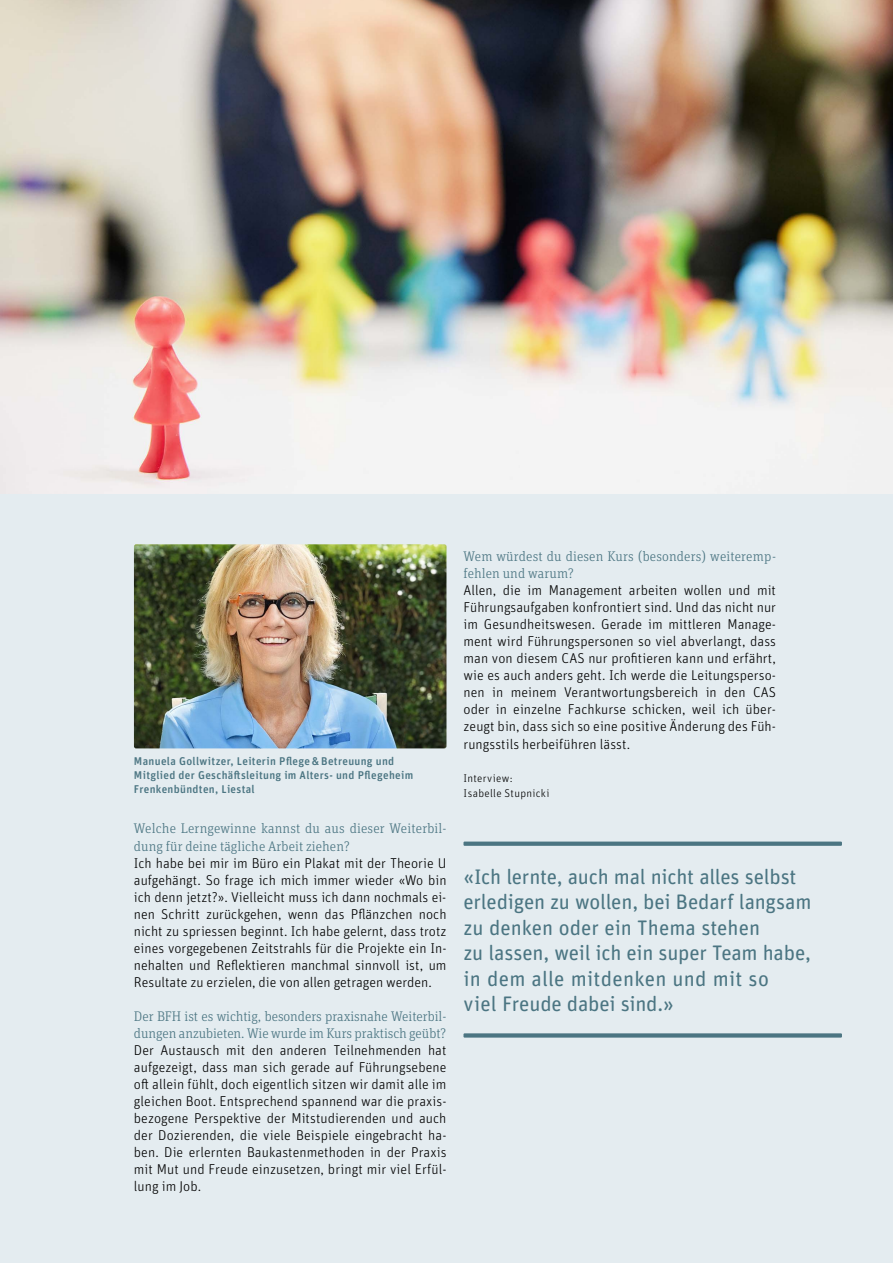
<style>
.page{position:relative;width:893px;height:1263px;background:#fff}
.page>*{position:absolute;margin:0;border:0;box-sizing:border-box;transform-origin:0 0}
.t1{font:21px/25.5px "Unit Rounded Pro";letter-spacing:-.01em;color:#4b7582}
.t2{font:300 14.25px/17px "Unit Rounded Pro";letter-spacing:.005em;color:#000;text-align:justify}
.t3{font:300 13.95px/17px "Unit Slab Pro";letter-spacing:.005em;color:#4b7582}
.t4{font:500 11.25px/13.6px "Unit Rounded Pro";letter-spacing:.03em;color:#4b7582}
.t5{font:300 11.25px/15px "Unit Rounded Pro";letter-spacing:.025em;color:#000}
</style>
<div class="page">
<div style="left:0;top:493px;width:893px;height:770px;background:#e4ecf0"></div>
<div style="left:463px;top:841px;width:379px;height:5px;background:#4b7582"></div>
<svg style="left:463px;top:1033px;width:379px;height:4px;background:#597f8b"></svg>
<img style="left:0;top:0;width:893px;height:493px">
<img style="left:134px;top:544px;width:312px;height:204px">
<p class="t4" style="left:134px;top:754px;width:281px">Manuela Gollwitzer, Leiterin Pflege&amp;Betreuung und<br>Mitglied der Geschäftsleitung im Alters- und Pflegeheim<br>Frenkenbündten, Liestal</p>
<p class="t3" style="left:134px;top:820px;width:314px">Welche Lerngewinne kannst du aus dieser Weiterbil&shy;dung für deine tägliche Arbeit ziehen?</p>
<p class="t2" style="left:134px;top:854px;width:314px">Ich habe bei mir im Büro ein Plakat mit der Theorie U aufgehängt. So frage ich mich immer wieder «Wo bin ich denn jetzt?». Vielleicht muss ich dann nochmals ei&shy;nen Schritt zurückgehen, wenn das Pflänzchen noch nicht zu spriessen beginnt. Ich habe gelernt, dass trotz eines vorgegebenen Zeitstrahls für die Projekte ein In&shy;nehalten und Reflektieren manchmal sinnvoll ist, um Resultate zu erzielen, die von allen getragen werden.</p>
<p class="t3" style="left:134px;top:1007px;width:314px">Der BFH ist es wichtig, besonders praxisnahe Weiterbil&shy;dungen anzubieten. Wie wurde im Kurs praktisch geübt?</p>
<p class="t2" style="left:134px;top:1041px;width:314px">Der Austausch mit den anderen Teilnehmenden hat aufgezeigt, dass man sich gerade auf Führungsebene oft allein fühlt, doch eigentlich sitzen wir damit alle im gleichen Boot. Entsprechend spannend war die praxis&shy;bezogene Perspektive der Mitstudierenden und auch der Dozierenden, die viele Beispiele eingebracht ha&shy;ben. Die erlernten Baukastenmethoden in der Praxis mit Mut und Freude einzusetzen, bringt mir viel Erfül&shy;lung im Job.</p>
<p class="t3" style="left:463px;top:548px;width:314px">Wem würdest du diesen Kurs (besonders) weiteremp&shy;fehlen und warum?</p>
<p class="t2" style="left:463px;top:582px;width:314px">Allen, die im Management arbeiten wollen und mit Führungsaufgaben konfrontiert sind. Und das nicht nur im Gesundheitswesen. Gerade im mittleren Manage&shy;ment wird Führungspersonen so viel abverlangt, dass man von diesem CAS nur profitieren kann und erfährt, wie es auch anders geht. Ich werde die Leitungsperso&shy;nen in meinem Verantwortungsbereich in den CAS oder in einzelne Fachkurse schicken, weil ich über&shy;zeugt bin, dass sich so eine positive Änderung des Füh&shy;rungsstils herbeiführen lässt.</p>
<p class="t5" style="left:463px;top:771px;width:87px">Interview:<br>Isabelle Stupnicki</p>
<h1 class="t1" style="left:463px;top:863px;width:349px">«Ich lernte, auch mal nicht alles selbst erledigen zu wollen, bei Bedarf langsam zu denken oder ein Thema stehen<br>zu lassen, weil ich ein super Team habe, in dem alle mitdenken und mit so<br>viel Freude dabei sind.»</h1>
</div>
